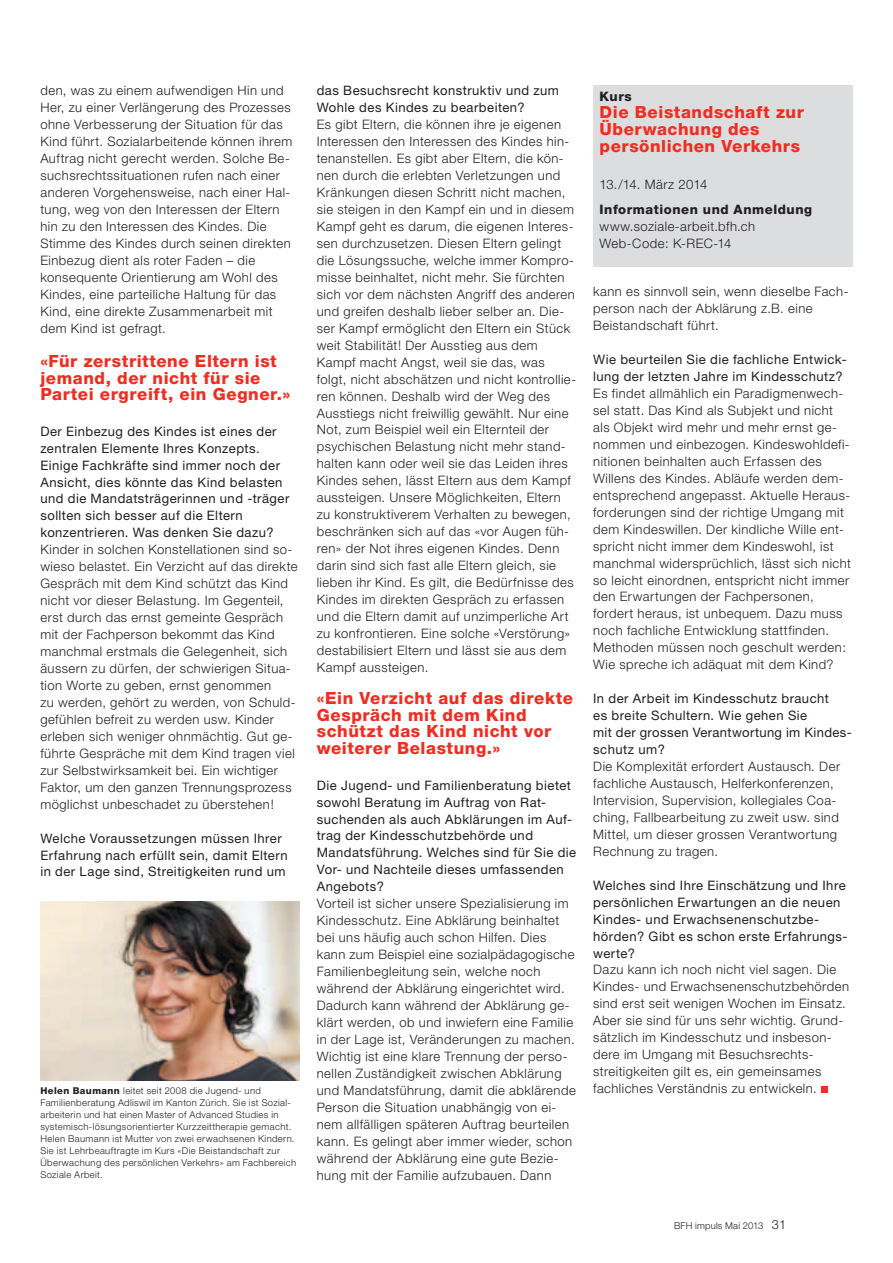
<style>
.page{position:relative;width:893px;height:1263px;background:#fff}
.page>*{position:absolute;margin:0;border:0;box-sizing:border-box;transform-origin:0 0}
.t1{font:800 16.8px/17px "Helvetica Neue";letter-spacing:.03em;color:#ee2e22}
.t2{font:300 13.05px/17px "Helvetica Neue";letter-spacing:.035em;color:#231f20}
.t3{font:13.05px/17px "Helvetica Neue";letter-spacing:.035em;color:#231f20}
.t4{font:800 13.05px "Helvetica Neue";letter-spacing:.045em;color:#231f20}
.t5{font:300 13.05px "Helvetica Neue";letter-spacing:.01em;color:#231f20}
.t6{font:300 9.45px/12px "Helvetica Neue";letter-spacing:.04em;color:#231f20}
.t7{font:300 9.45px "Helvetica Neue";letter-spacing:.02em;color:#231f20}
.s1{font-weight:800}
.s2{font-size:12.75px}
</style>
<div class="page">
<div style="left:593px;top:85px;width:260px;height:182px;background:#dcdddf"></div>
<div style="left:821px;top:1086px;width:7px;height:7px;background:#ee2e22"></div>
<img style="left:40px;top:901px;width:260px;height:180px">
<p class="t2" style="left:40px;top:82px;width:253px">den, was zu einem aufwendigen Hin und Her, zu einer Verlängerung des Prozesses ohne Verbesserung der Situation für das Kind führt. Sozialarbeitende können ihrem Auftrag nicht gerecht werden. Solche Be&shy;suchsrechtssituationen rufen nach einer anderen Vorgehensweise, nach einer Hal&shy;tung, weg von den Interessen der Eltern hin zu den Interessen des Kindes. Die Stimme des Kindes durch seinen direkten Einbezug dient als roter Faden – die konsequente Orientierung am Wohl des Kindes, eine parteiliche Haltung für das Kind, eine direkte Zusammenarbeit mit dem Kind ist gefragt.</p>
<p class="t1" style="left:40px;top:352px;width:251px">«Für zerstrittene Eltern ist jemand, der nicht für sie<br>Partei ergreift, ein Gegner.»</p>
<p class="t3" style="left:40px;top:422px;width:250px">Der Einbezug des Kindes ist eines der zentralen Elemente Ihres Konzepts.<br>Einige Fachkräfte sind immer noch der Ansicht, dies könnte das Kind belasten und die Mandatsträgerinnen und -träger sollten sich besser auf die Eltern konzentrieren. Was denken Sie dazu?</p>
<p class="t2" style="left:40px;top:541px;width:259px">Kinder in solchen Konstellationen sind so&shy;wieso belastet. Ein Verzicht auf das direkte Gespräch mit dem Kind schützt das Kind nicht vor dieser Belastung. Im Gegenteil, erst durch das ernst gemeinte Gespräch mit der Fachperson bekommt das Kind manchmal erstmals die Gelegenheit, sich äussern zu dürfen, der schwierigen Situa&shy;tion Worte zu geben, ernst genommen<br>zu werden, gehört zu werden, von Schuld&shy;gefühlen befreit zu werden usw. Kinder erleben sich weniger ohnmächtig. Gut ge&shy;führte Gespräche mit dem Kind tragen viel zur Selbstwirksamkeit bei. Ein wichtiger Faktor, um den ganzen Trennungsprozess möglichst unbeschadet zu überstehen!</p>
<p class="t3" style="left:40px;top:829px;width:249px">Welche Voraussetzungen müssen Ihrer<br>Erfahrung nach erfüllt sein, damit Eltern in der Lage sind, Streitigkeiten rund um</p>
<p class="t6" style="left:40px;top:1085px;width:257px"><span class="s1">Helen Baumann</span> leitet seit 2008 die Jugend- und Familienberatung Adliswil im Kanton Zürich. Sie ist Sozial&shy;arbeiterin und hat einen Master of Advanced Studies in systemisch-lösungsorientierter Kurzzeittherapie gemacht.<br>Helen Baumann ist Mutter von zwei erwachsenen Kindern.<br>Sie ist Lehrbeauftragte im Kurs «Die Beistandschaft zur Überwachung des persönlichen Verkehrs» am Fachbereich Soziale Arbeit.</p>
<p class="t3" style="left:317px;top:82px;width:244px">das Besuchsrecht konstruktiv und zum<br>Wohle des Kindes zu bearbeiten?</p>
<p class="t2" style="left:317px;top:116px;width:261px">Es gibt Eltern, die können ihre je eigenen Interessen den Interessen des Kindes hin&shy;tenanstellen. Es gibt aber Eltern, die kön&shy;nen durch die erlebten Verletzungen und Kränkungen diesen Schritt nicht machen, sie steigen in den Kampf ein und in diesem Kampf geht es darum, die eigenen Interes&shy;sen durchzusetzen. Diesen Eltern gelingt die Lösungssuche, welche immer Kompro&shy;misse beinhaltet, nicht mehr. Sie fürchten sich vor dem nächsten Angriff des anderen und greifen deshalb lieber selber an. Die&shy;ser Kampf ermöglicht den Eltern ein Stück weit Stabilität! Der Ausstieg aus dem Kampf macht Angst, weil sie das, was folgt, nicht abschätzen und nicht kontrollie&shy;ren können. Deshalb wird der Weg des Ausstiegs nicht freiwillig gewählt. Nur eine Not, zum Beispiel weil ein Elternteil der psychischen Belastung nicht mehr stand&shy;halten kann oder weil sie das Leiden ihres Kindes sehen, lässt Eltern aus dem Kampf aussteigen. Unsere Möglichkeiten, Eltern zu konstruktiverem Verhalten zu bewegen, beschränken sich auf das «vor Augen füh&shy;ren» der Not ihres eigenen Kindes. Denn darin sind sich fast alle Eltern gleich, sie lieben ihr Kind. Es gilt, die Bedürfnisse des Kindes im direkten Gespräch zu erfassen und die Eltern damit auf unzimperliche Art zu konfrontieren. Eine solche «Verstörung» destabilisiert Eltern und lässt sie aus dem Kampf aussteigen.</p>
<p class="t1" style="left:317px;top:689px;width:258px">«Ein Verzicht auf das direkte<br>Gespräch mit dem Kind schützt das Kind nicht vor weiterer Belastung.»</p>
<p class="t3" style="left:317px;top:776px;width:261px">Die Jugend- und Familienberatung bietet sowohl Beratung im Auftrag von Rat&shy;suchenden als auch Abklärungen im Auf&shy;trag der Kindesschutzbehörde und Mandatsführung. Welches sind für Sie die Vor- und Nachteile dieses umfassenden Angebots?</p>
<p class="t2" style="left:317px;top:895px;width:261px">Vorteil ist sicher unsere Spezialisierung im Kindesschutz. Eine Abklärung beinhaltet bei uns häufig auch schon Hilfen. Dies kann zum Beispiel eine sozialpädagogische Familienbegleitung sein, welche noch während der Abklärung eingerichtet wird.<br>Dadurch kann während der Abklärung ge&shy;klärt werden, ob und inwiefern eine Familie in der Lage ist, Veränderungen zu machen.<br>Wichtig ist eine klare Trennung der perso&shy;nellen Zuständigkeit zwischen Abklärung und Mandatsführung, damit die abklärende Person die Situation unabhängig von ei&shy;nem allfälligen späteren Auftrag beurteilen kann. Es gelingt aber immer wieder, schon während der Abklärung eine gute Bezie&shy;hung mit der Familie aufzubauen. Dann</p>
<p class="t4" style="left:600px;top:89px;width:34px">Kurs</p>
<p class="t1" style="left:600px;top:104px;width:206px">Die Beistandschaft zur<br>Überwachung des persönlichen Verkehrs</p>
<p class="t5" style="left:600px;top:176px;width:109px">13./14. März 2014</p>
<p class="t4" style="left:600px;top:202px;width:214px">Informationen und Anmeldung</p>
<p class="t2" style="left:600px;top:218px;width:157px">www.soziale-arbeit.bfh.ch<br>Web-Code: K-REC-14</p>
<p class="t2" style="left:593px;top:283px;width:257px">kann es sinnvoll sein, wenn dieselbe Fach&shy;person nach der Abklärung z.B. eine<br>Beistandschaft führt.</p>
<p class="t3" style="left:593px;top:351px;width:255px">Wie beurteilen Sie die fachliche Entwick&shy;lung der letzten Jahre im Kindesschutz?</p>
<p class="t2" style="left:593px;top:385px;width:259px">Es findet allmählich ein Paradigmenwech&shy;sel statt. Das Kind als Subjekt und nicht als Objekt wird mehr und mehr ernst ge&shy;nommen und einbezogen. Kindeswohldefi&shy;nitionen beinhalten auch Erfassen des Willens des Kindes. Abläufe werden dem&shy;entsprechend angepasst. Aktuelle Heraus&shy;forderungen sind der richtige Umgang mit dem Kindeswillen. Der kindliche Wille ent&shy;spricht nicht immer dem Kindeswohl, ist manchmal widersprüchlich, lässt sich nicht so leicht einordnen, entspricht nicht immer den Erwartungen der Fachpersonen, fordert heraus, ist unbequem. Dazu muss noch fachliche Entwicklung stattfinden.<br>Methoden müssen noch geschult werden:<br>Wie spreche ich adäquat mit dem Kind?</p>
<p class="t3" style="left:593px;top:690px;width:259px">In der Arbeit im Kindesschutz braucht<br>es breite Schultern. Wie gehen Sie<br>mit der grossen Verantwortung im Kindes&shy;schutz um?</p>
<p class="t2" style="left:593px;top:758px;width:248px">Die Komplexität erfordert Austausch. Der fachliche Austausch, Helferkonferenzen, Intervision, Supervision, kollegiales Coa&shy;ching, Fallbearbeitung zu zweit usw. sind Mittel, um dieser grossen Verantwortung Rechnung zu tragen.</p>
<p class="t3" style="left:593px;top:876px;width:256px">Welches sind Ihre Einschätzung und Ihre persönlichen Erwartungen an die neuen<br>Kindes- und Erwachsenenschutzbe&shy;hörden? Gibt es schon erste Erfahrungs&shy;werte?</p>
<p class="t2" style="left:593px;top:961px;width:257px">Dazu kann ich noch nicht viel sagen. Die Kindes- und Erwachsenenschutzbehörden sind erst seit wenigen Wochen im Einsatz.<br>Aber sie sind für uns sehr wichtig. Grund&shy;sätzlich im Kindesschutz und insbeson&shy;dere im Umgang mit Besuchsrechts&shy;streitigkeiten gilt es, ein gemeinsames fachliches Verständnis zu entwickeln.</p>
<p class="t7" style="left:674px;top:1220px;width:114px">BFH impuls Mai 2013 <span class="s2">31</span></p>
</div>
